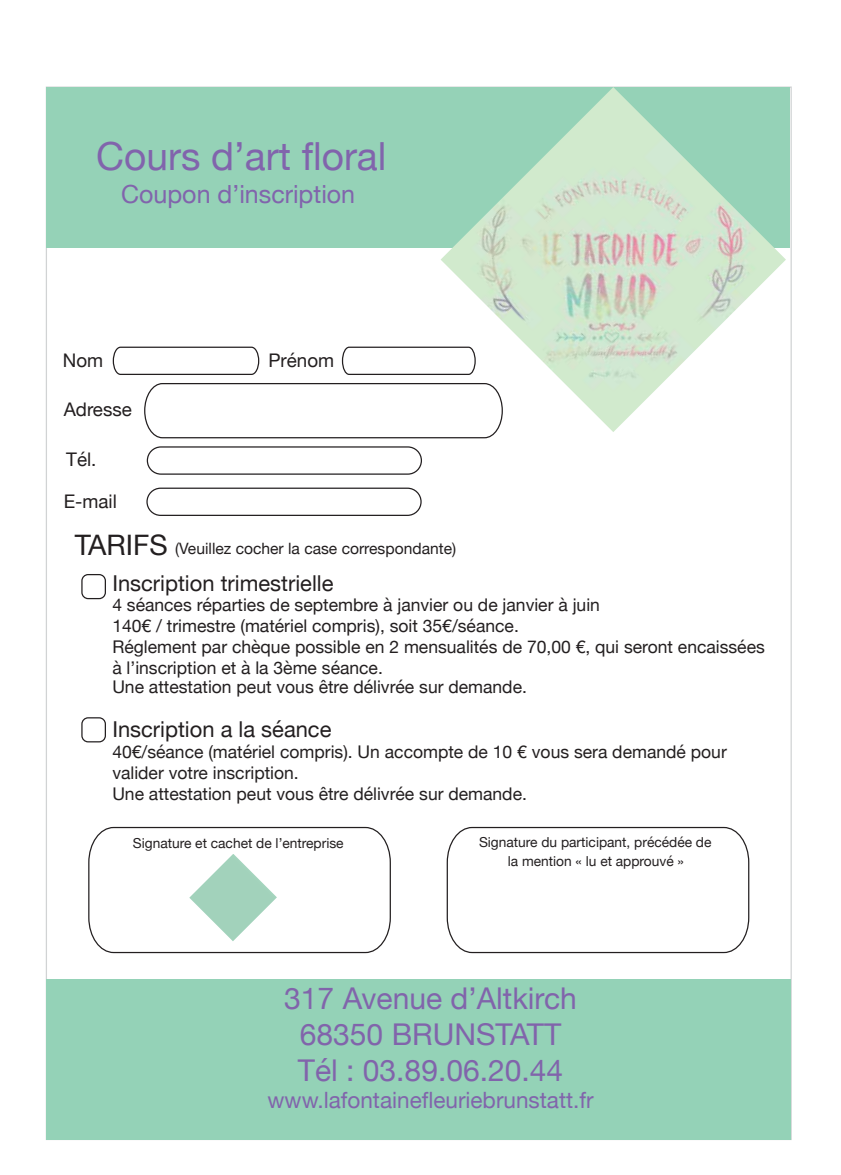
<style>
.page{position:relative;width:841px;height:1175px;background:#fff}
.page>*{position:absolute;margin:0;border:0;box-sizing:border-box;transform-origin:0 0}
.t1{font:38.75px "Helvetica Neue";color:#8164ac}
.t2{font:30px/36px "Helvetica Neue";color:#8164ab;text-align:center}
.t3{font:28.25px "Helvetica Neue";color:#231f20}
.t4{font:25px "Helvetica Neue";color:#8164ac}
.t5{font:22.5px "Helvetica Neue";color:#8164ab}
.t6{font:21.88px "Helvetica Neue";color:#231f20}
.t7{font:18.75px "Helvetica Neue";color:#231f20}
.t8{font:17.5px/21px "Helvetica Neue";color:#231f20}
.t9{font:15.62px "Helvetica Neue";color:#231f20}
.t10{font:13.75px/19.5px "Helvetica Neue";color:#231f20;text-align:center}
</style>
<div class="page">
<div style="left:147px;top:446px;width:275px;height:29px;border:1px solid #231f20;border-radius:14px"></div>
<svg style="left:144px;top:383px;width:353px;height:56px"></svg>
<svg style="left:112px;top:346px;width:148px;height:29px"></svg>
<svg style="left:341px;top:346px;width:99px;height:29px"></svg>
<div style="left:146px;top:488px;width:275px;height:28px;border:1px solid #231f20;border-radius:14px"></div>
<svg style="left:88px;top:826px;width:303px;height:128px"></svg>
<svg style="left:446px;top:826px;width:303px;height:128px"></svg>
<div style="left:81px;top:574px;width:25px;height:25px;border:1px solid #231f20;border-radius:6px"></div>
<div style="left:81px;top:717px;width:25px;height:25px;border:1px solid #231f20;border-radius:6px"></div>
<div style="left:46px;top:87px;width:743px;height:160px;background:#95d2b7"></div>
<div style="left:46px;top:979px;width:744px;height:160px;background:#94d2b7"></div>
<img style="left:440px;top:87px;width:345px;height:345px">
<img style="left:189px;top:854px;width:88px;height:87px">
<h1 class="t1" style="left:96px;top:129px;width:291px">Cours d’art floral</h1>
<h3 class="t4" style="left:121px;top:176px;width:235px">Coupon d’inscription</h3>
<p class="t7" style="left:63px;top:346px;width:42px">Nom</p>
<p class="t7" style="left:268px;top:346px;width:67px">Prénom</p>
<p class="t7" style="left:64px;top:396px;width:70px">Adresse</p>
<p class="t7" style="left:66px;top:446px;width:32px">Tél.</p>
<p class="t7" style="left:64px;top:487px;width:55px">E-mail</p>
<h3 class="t3" style="left:75px;top:525px;width:94px">TARIFS</h3>
<p class="t6" style="left:112px;top:568px;width:222px">Inscription trimestrielle</p>
<p class="t9" style="left:175px;top:537px;width:282px">(Veuillez cocher la case correspondante)</p>
<p class="t8" style="left:112px;top:595px;width:653px">4 séances réparties de septembre à janvier ou de janvier à juin<br>140€ / trimestre (matériel compris), soit 35€/séance.<br>Réglement par chèque possible en 2 mensualités de 70,00 €, qui seront encaissées à l’inscription et à la 3ème séance.</p>
<p class="t8" style="left:112px;top:678px;width:416px">Une attestation peut vous être délivrée sur demande.</p>
<p class="t6" style="left:112px;top:714px;width:220px">Inscription a la séance</p>
<p class="t8" style="left:112px;top:742px;width:615px">40€/séance (matériel compris). Un accompte de 10 € vous sera demandé pour valider votre inscription.<br>Une attestation peut vous être délivrée sur demande.</p>
<p class="t10" style="left:133px;top:834px;width:212px">Signature et cachet de l’entreprise</p>
<p class="t10" style="left:479px;top:833px;width:234px">Signature du participant, précédée de la mention « lu et approuvé »</p>
<h2 class="t2" style="left:284px;top:982px;width:294px">317 Avenue d’Altkirch<br>68350 BRUNSTATT<br>Tél : 03.89.06.20.44</h2>
<p class="t5" style="left:267px;top:1084px;width:327px">www.lafontainefleuriebrunstatt.fr</p>
</div>
